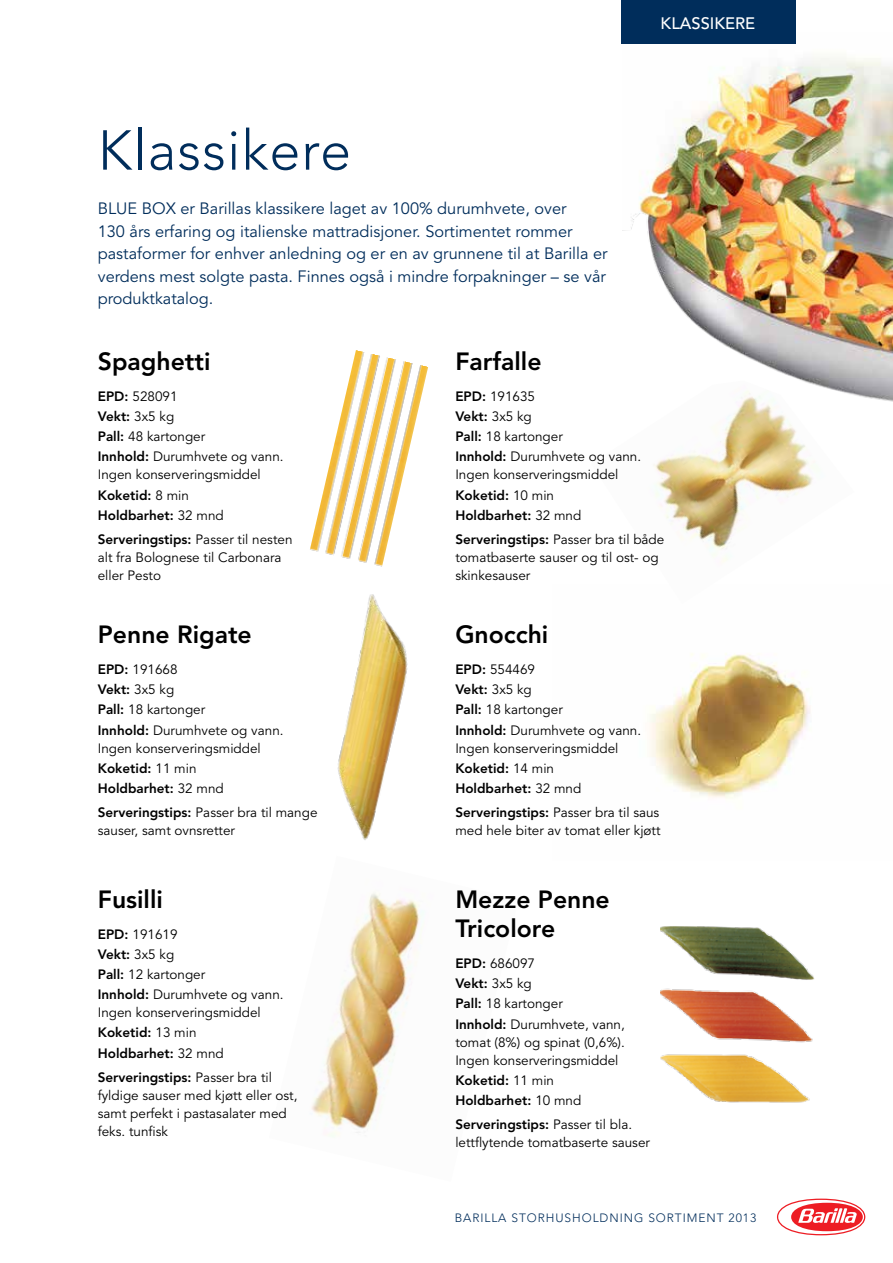
<style>
.page{position:relative;width:893px;height:1263px;background:#fff}
.page>*{position:absolute;margin:0;border:0;box-sizing:border-box;transform-origin:0 0}
.t1{font:300 55.65px "Avenir LT Std";letter-spacing:.02em;color:#002d5b}
.t2{font:800 24.75px/29.2px "Avenir LT Std";color:#000}
.t3{font:500 16.5px "Avenir LT Std";color:#fff}
.t4{font:16.35px/22.5px "Avenir LT Std";color:#002d5b}
.t5{font:13.5px/20.1px "Avenir LT Std";color:#000}
.t6{font:800 13.5px/20.1px "Avenir LT Std";color:#000}
.t7{font:300 12px "Avenir LT Std";letter-spacing:.075em;color:#002d5b}
.s1{font-weight:800}
.s2{font-weight:400}
</style>
<div class="page">
<img style="left:622px;top:32px;width:271px;height:370px">
<div style="left:621px;top:0;width:174px;height:44px;background:#002d5b"></div>
<img style="left:650px;top:653px;width:160px;height:146px">
<img style="left:337px;top:594px;width:71px;height:246px">
<img style="left:622px;top:381px;width:232px;height:181px">
<img style="left:310px;top:350px;width:118px;height:217px">
<img style="left:311px;top:892px;width:113px;height:245px">
<img style="left:660px;top:926px;width:155px;height:177px">
<svg style="left:777px;top:1198px;width:88px;height:37px"></svg>
<h1 class="t1" style="left:98px;top:118px;width:255px">Klassikere</h1>
<p class="t4" style="left:98px;top:198px;width:511px">BLUE BOX er Barillas klassikere laget av 100% durumhvete, over<br>130 års erfaring og italienske mattradisjoner. Sortimentet rommer pastaformer for enhver anledning og er en av grunnene til at Barilla er verdens mest solgte pasta. Finnes også i mindre forpakninger – se vår produktkatalog.</p>
<p class="t3" style="left:661px;top:14px;width:96px">KLASSIKERE</p>
<h2 class="t2" style="left:98px;top:347px;width:114px">Spaghetti</h2>
<p class="t5" style="left:98px;top:387px;width:187px"><span class="s1">EPD:</span> 528091<br><span class="s1">Vekt:</span> 3x5 kg<br><span class="s1">Pall:</span> 48 kartonger<br><span class="s1">Innhold:</span> Durumhvete og vann.</p>
<p class="t5" style="left:98px;top:465px;width:165px">Ingen konserveringsmiddel<br><span class="s1">Koketid:</span> 8 min<br><span class="s1">Holdbarhet:</span> 32 mnd</p>
<p class="t5" style="left:98px;top:531px;width:196px;line-height:18px"><span class="s1">Serveringstips:</span> Passer til nesten alt fra Bolognese til Carbonara eller Pesto</p>
<h2 class="t2" style="left:98px;top:620px;width:156px">Penne Rigate</h2>
<p class="t5" style="left:98px;top:660px;width:187px"><span class="s1">EPD:</span> 191668<br><span class="s1">Vekt:</span> 3x5 kg<br><span class="s1">Pall:</span> 18 kartonger<br><span class="s1">Innhold:</span> Durumhvete og vann.</p>
<p class="t5" style="left:98px;top:738px;width:165px">Ingen konserveringsmiddel<br><span class="s1">Koketid:</span> 11 min<br><span class="s1">Holdbarhet:</span> 32 mnd</p>
<p class="t5" style="left:98px;top:804px;width:221px;line-height:18px"><span class="s1">Serveringstips:</span> Passer bra til mange sauser, samt ovnsretter</p>
<h2 class="t2" style="left:98px;top:885px;width:67px">Fusilli</h2>
<p class="t5" style="left:98px;top:925px;width:187px"><span class="s1">EPD:</span> 191619<br><span class="s1">Vekt:</span> 3x5 kg<br><span class="s1">Pall:</span> 12 kartonger<br><span class="s1">Innhold:</span> Durumhvete og vann.</p>
<p class="t5" style="left:98px;top:1003px;width:165px">Ingen konserveringsmiddel<br><span class="s1">Koketid:</span> 13 min<br><span class="s1">Holdbarhet:</span> 32 mnd</p>
<p class="t5" style="left:98px;top:1069px;width:201px;line-height:18px"><span class="s1">Serveringstips:</span> Passer bra til fyldige sauser med kjøtt eller ost, samt perfekt i pastasalater med feks. tunfisk</p>
<h2 class="t2" style="left:455px;top:347px;width:88px">Farfalle</h2>
<p class="t5" style="left:455px;top:387px;width:187px"><span class="s1">EPD:</span> 191635<br><span class="s1">Vekt:</span> 3x5 kg<br><span class="s1">Pall:</span> 18 kartonger<br><span class="s1">Innhold:</span> Durumhvete og vann.</p>
<p class="t5" style="left:455px;top:465px;width:165px">Ingen konserveringsmiddel<br><span class="s1">Koketid:</span> 10 min<br><span class="s1">Holdbarhet:</span> 32 mnd</p>
<p class="t5" style="left:455px;top:531px;width:210px;line-height:18px"><span class="s1">Serveringstips:</span> Passer bra til både tomatbaserte sauser og til ost- og skinkesauser</p>
<h2 class="t2" style="left:455px;top:620px;width:95px">Gnocchi</h2>
<p class="t5" style="left:455px;top:660px;width:187px"><span class="s1">EPD:</span> 554469<br><span class="s1">Vekt:</span> 3x5 kg<br><span class="s1">Pall:</span> 18 kartonger<br><span class="s1">Innhold:</span> Durumhvete og vann.</p>
<p class="t5" style="left:455px;top:738px;width:165px">Ingen konserveringsmiddel<br><span class="s1">Koketid:</span> 14 min<br><span class="s1">Holdbarhet:</span> 32 mnd</p>
<p class="t5" style="left:455px;top:804px;width:207px;line-height:18px"><span class="s1">Serveringstips:</span> Passer bra til saus med hele biter av tomat eller kjøtt</p>
<h2 class="t2" style="left:455px;top:885px;width:156px">Mezze Penne<br>Tricolore</h2>
<p class="t5" style="left:455px;top:954px;width:171px"><span class="s1">EPD:</span> 686097<br><span class="s1">Vekt:</span> 3x5 kg<br><span class="s1">Pall:</span> 18 kartonger<br><span class="s1">Innhold:</span> Durumhvete, vann,</p>
<p class="t5" style="left:455px;top:1033px;width:171px;line-height:18px">tomat (8%) og spinat (0,6%).<br>Ingen konserveringsmiddel</p>
<p class="t6" style="left:455px;top:1070px;width:128px">Koketid: <span class="s2">11 min<br></span>Holdbarhet: <span class="s2">10 mnd</span></p>
<p class="t5" style="left:455px;top:1116px;width:196px;line-height:18px"><span class="s1">Serveringstips:</span> Passer til bla. lettflytende tomatbaserte sauser</p>
<p class="t7" style="left:455px;top:1210px;width:303px">BARILLA STORHUSHOLDNING SORTIMENT 2013</p>
</div>
